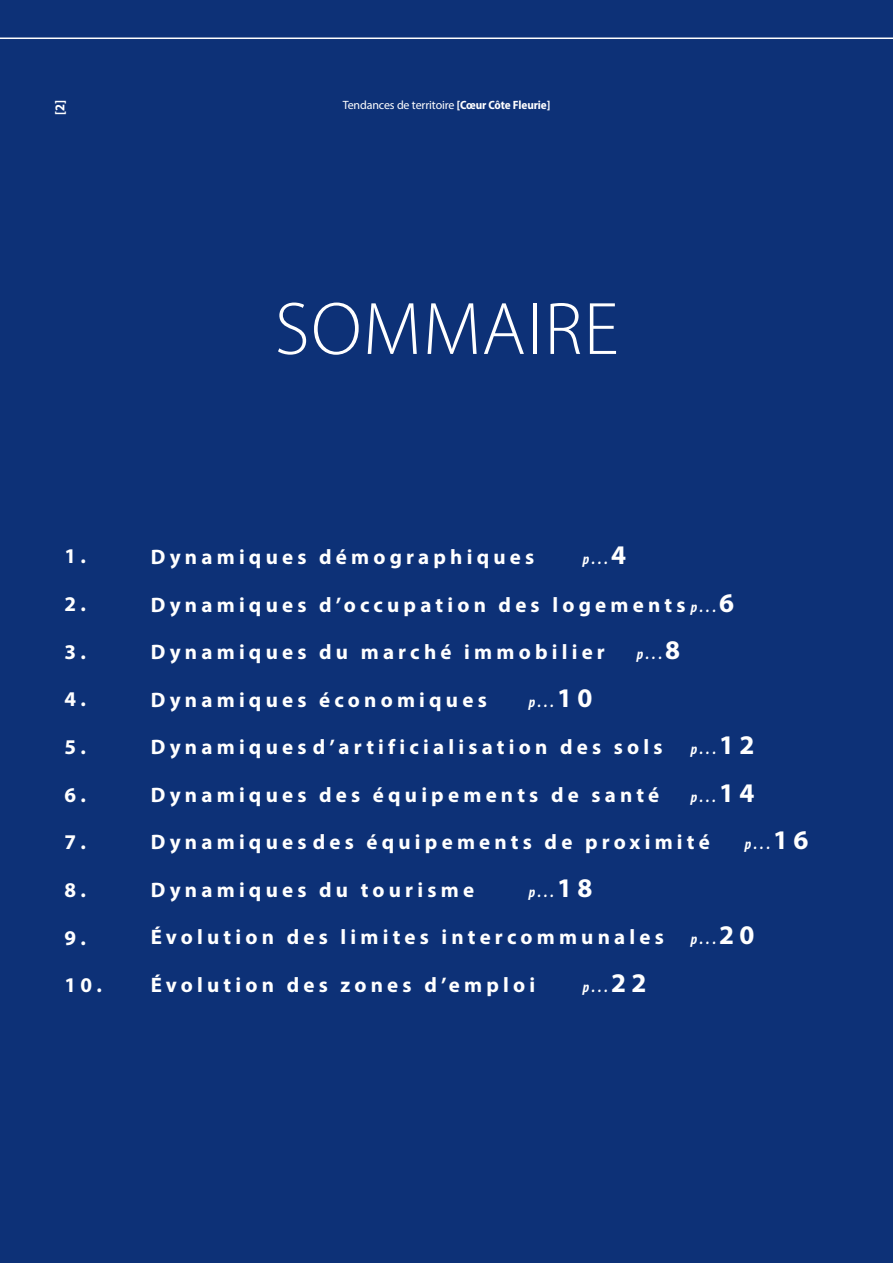
<style>
.page{position:relative;width:893px;height:1263px;background:#0d3177}
.page>*{position:absolute;margin:0;border:0;box-sizing:border-box;transform-origin:0 0}
.sommaire{font:300 75px "Myriad Pro";letter-spacing:.02em;color:#fff}
.titre_sous_partie{font:700 21px "Myriad Pro";letter-spacing:.2em;color:#fff}
.titre_sous_partie-2{font:italic 700 condensed 15px "Myriad Pro";color:#fff}
.t1{font:700 semi-condensed 13.5px "Myriad Pro";color:#fff}
.t2{font:12px "Myriad Pro";letter-spacing:-.01em;color:#fff}
.s1{font-weight:700;font-stretch:semi-condensed}
.s2{font-style:normal;font-stretch:normal;font-size:27px}
.s3{font-style:italic;font-stretch:condensed;font-size:15px}
.s4{font-size:27px}
</style>
<div class="page">
<hr style="left:0;top:38px;width:893px;height:1px;background:#fff">
<p class="t1" style="left:51px;top:115px;width:16px;rotate:-90deg">[2]</p>
<p class="t2" style="left:343px;top:97px;width:209px">Tendances de territoire <span class="s1">[Cœur Côte Fleurie]</span></p>
<p class="sommaire" style="left:275px;top:284px;width:345px">SOMMAIRE</p>
<p class="titre_sous_partie" style="left:65px;top:543px;width:23px">1.</p>
<p class="titre_sous_partie" style="left:65px;top:590px;width:23px">2.</p>
<p class="titre_sous_partie" style="left:65px;top:638px;width:23px">3.</p>
<p class="titre_sous_partie" style="left:65px;top:685px;width:23px">4.</p>
<p class="titre_sous_partie" style="left:65px;top:733px;width:23px">5.</p>
<p class="titre_sous_partie" style="left:65px;top:781px;width:23px">6.</p>
<p class="titre_sous_partie" style="left:65px;top:828px;width:23px">7.</p>
<p class="titre_sous_partie" style="left:65px;top:876px;width:23px">8.</p>
<p class="titre_sous_partie" style="left:65px;top:924px;width:23px">9.</p>
<p class="titre_sous_partie" style="left:65px;top:971px;width:39px">10.</p>
<p class="titre_sous_partie" style="left:151px;top:543px;width:385px">Dynamiques démographiques</p>
<p class="titre_sous_partie-2" style="left:583px;top:550px;width:45px">p...<span class="s2">4</span></p>
<p class="titre_sous_partie" style="left:151px;top:591px;width:585px">Dynamiques d’occupation des logements <span class="s3">p...</span><span class="s4">6</span></p>
<p class="titre_sous_partie" style="left:151px;top:638px;width:456px">Dynamiques du marché immobilier</p>
<p class="titre_sous_partie-2" style="left:637px;top:645px;width:45px">p...<span class="s2">8</span></p>
<p class="titre_sous_partie" style="left:151px;top:686px;width:338px">Dynamiques économiques</p>
<p class="titre_sous_partie-2" style="left:529px;top:692px;width:65px">p...<span class="s2">10</span></p>
<p class="titre_sous_partie" style="left:151px;top:733px;width:513px">Dynamiquesd’artificialisation des sols</p>
<p class="titre_sous_partie-2" style="left:691px;top:740px;width:65px">p...<span class="s2">12</span></p>
<p class="titre_sous_partie" style="left:151px;top:781px;width:510px">Dynamiques des équipements de santé</p>
<p class="titre_sous_partie-2" style="left:691px;top:787px;width:65px">p...<span class="s2">14</span></p>
<p class="titre_sous_partie" style="left:151px;top:828px;width:561px">Dynamiquesdes équipements de proximité</p>
<p class="titre_sous_partie-2" style="left:745px;top:835px;width:65px">p...<span class="s2">16</span></p>
<p class="titre_sous_partie" style="left:151px;top:876px;width:325px">Dynamiques du tourisme</p>
<p class="titre_sous_partie-2" style="left:529px;top:882px;width:65px">p...<span class="s2">18</span></p>
<p class="titre_sous_partie" style="left:151px;top:923px;width:515px">Évolution des limites intercommunales</p>
<p class="titre_sous_partie-2" style="left:691px;top:930px;width:65px">p...<span class="s2">20</span></p>
<p class="titre_sous_partie" style="left:151px;top:971px;width:386px">Évolution des zones d’emploi</p>
<p class="titre_sous_partie-2" style="left:583px;top:977px;width:65px">p...<span class="s2">22</span></p>
</div>
